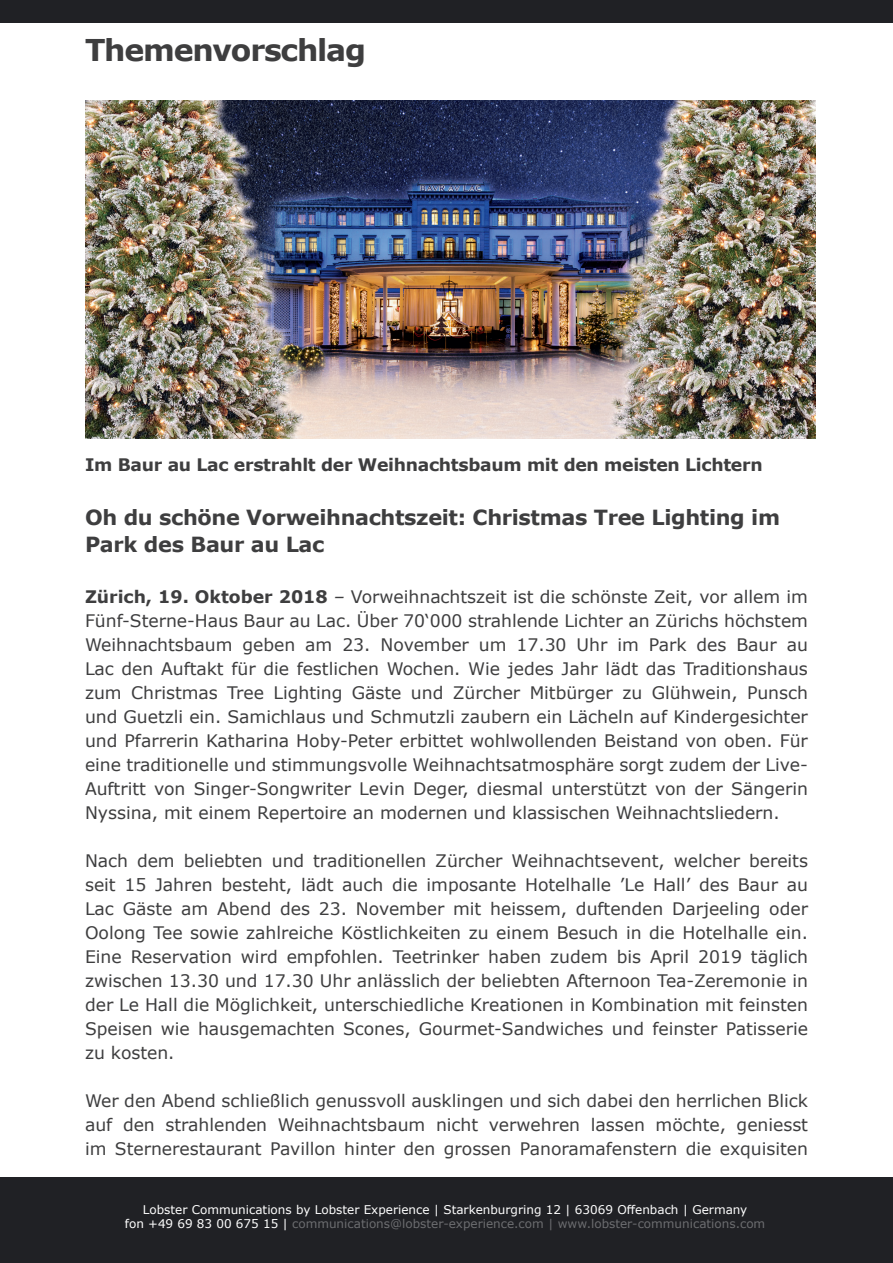
<style>
.page{position:relative;width:893px;height:1263px;background:#fff}
.page>*{position:absolute;margin:0;border:0;box-sizing:border-box;transform-origin:0 0}
.t1{font:700 30px "Verdana";letter-spacing:-.04em;color:#3e3e3f}
.t2{font:700 20.85px/27px "Verdana";letter-spacing:-.015em;color:#3e3e3f}
.t3{font:17.25px/24px "Verdana";color:#3e3e3f;text-align:justify}
.t4{font:700 17.25px "Verdana";letter-spacing:-.015em;color:#3e3e3f}
.t5{font:12px "Verdana";color:#6c6d70}
.t6{font:12px "Verdana";color:#fff}
.s1{font-weight:700}
.s2{font-style:italic}
.s3{color:#fff}
</style>
<div class="page">
<div style="left:0;top:0;width:893px;height:22px;background:#202125"></div>
<img style="left:85px;top:101px;width:730px;height:337px">
<div style="left:0;top:1178px;width:893px;height:85px;background:#202125"></div>
<p class="t1" style="left:85px;top:29px;width:283px">Themenvorschlag</p>
<p class="t4" style="left:85px;top:452px;width:679px">Im Baur au Lac erstrahlt der Weihnachtsbaum mit den meisten Lichtern</p>
<p class="t2" style="left:85px;top:503px;width:697px">Oh du schöne Vorweihnachtszeit: Christmas Tree Lighting im<br>Park des Baur au Lac</p>
<p class="t3" style="left:85px;top:584px;width:724px"><span class="s1">Zürich, 19. Oktober 2018</span> <span class="s2">–</span> Vorweihnachtszeit ist die schönste Zeit, vor allem im Fünf-Sterne-Haus Baur au Lac. Über 70‘000 strahlende Lichter an Zürichs höchstem Weihnachtsbaum geben am 23. November um 17.30 Uhr im Park des Baur au Lac den Auftakt für die festlichen Wochen. Wie jedes Jahr lädt das Traditionshaus zum Christmas Tree Lighting Gäste und Zürcher Mitbürger zu Glühwein, Punsch und Guetzli ein. Samichlaus und Schmutzli zaubern ein Lächeln auf Kindergesichter und Pfarrerin Katharina Hoby-Peter erbittet wohlwollenden Beistand von oben. Für eine traditionelle und stimmungsvolle Weihnachtsatmosphäre sorgt zudem der Live-Auftritt von Singer-Songwriter Levin Deger, diesmal unterstützt von der Sängerin Nyssina, mit einem Repertoire an modernen und klassischen Weihnachtsliedern.</p>
<p class="t3" style="left:85px;top:848px;width:725px">Nach dem beliebten und traditionellen Zürcher Weihnachtsevent, welcher bereits seit 15 Jahren besteht, lädt auch die imposante Hotelhalle ’Le Hall’ des Baur au Lac Gäste am Abend des 23. November mit heissem, duftenden Darjeeling oder Oolong Tee sowie zahlreiche Köstlichkeiten zu einem Besuch in die Hotelhalle ein.<br>Eine Reservation wird empfohlen. Teetrinker haben zudem bis April 2019 täglich zwischen 13.30 und 17.30 Uhr anlässlich der beliebten Afternoon Tea-Zeremonie in der Le Hall die Möglichkeit, unterschiedliche Kreationen in Kombination mit feinsten Speisen wie hausgemachten Scones, Gourmet-Sandwiches und feinster Patisserie zu kosten.</p>
<p class="t3" style="left:85px;top:1088px;width:724px">Wer den Abend schließlich genussvoll ausklingen und sich dabei den herrlichen Blick auf den strahlenden Weihnachtsbaum nicht verwehren lassen möchte, geniesst im Sternerestaurant Pavillon hinter den grossen Panoramafenstern die exquisiten</p>
<p class="t6" style="left:143px;top:1201px;width:606px">Lobster Communications by Lobster Experience | Starkenburgring 12 | 63069 Offenbach | Germany</p>
<p class="t5" style="left:125px;top:1215px;width:642px"><span class="s3">fon +49 69 83 00 675 15 |</span> communications@lobster-experience.com | www.lobster-communications.com</p>
</div>
